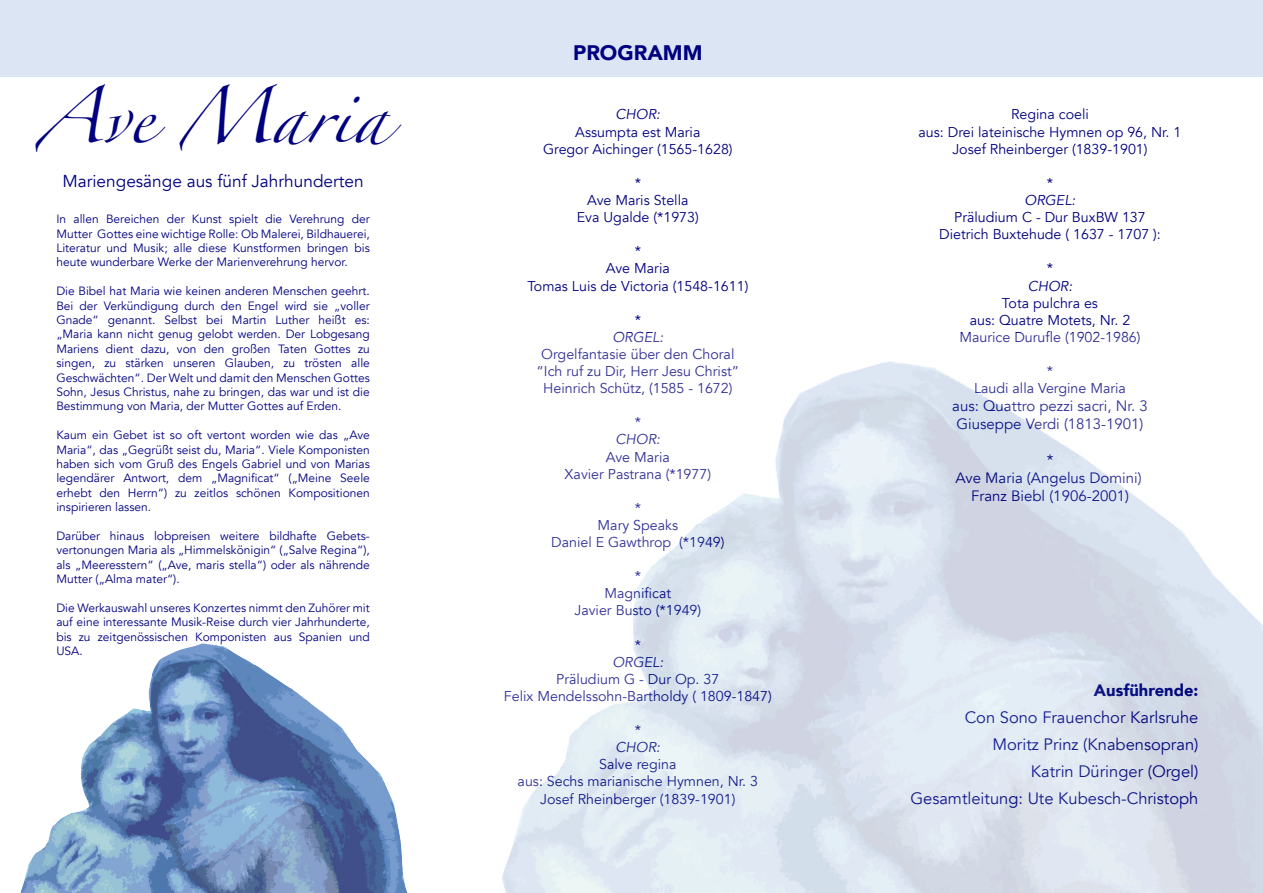
<style>
.page{position:relative;width:1263px;height:893px;background:#fff}
.page>*{position:absolute;margin:0;border:0;box-sizing:border-box;transform-origin:0 0}
.t1{font:49.5px "Zapfino";color:#000080}
.t2{font:900 21px "Avenir";color:#000080}
.t3{font:17.25px "Avenir";color:#000080}
.t4{font:16.5px "Avenir";color:#000080}
.t5{font:900 16.5px "Avenir";color:#000080}
.t6{font:15px "Avenir";color:#000080}
.t7{font:14.25px "Avenir";color:#000080}
.t8{font:italic 14.25px "Avenir";color:#000080}
.t9{font:12px/14.4px "Avenir";color:#000080;text-align:justify}
</style>
<div class="page">
<img style="left:20px;top:643px;width:388px;height:250px">
<div style="left:0;top:0;width:1263px;height:77px;background:#dbe5f4"></div>
<p class="t1" style="left:37px;top:96px;width:352px">Ave Maria</p>
<p class="t3" style="left:62px;top:171px;width:303px">Mariengesänge aus fünf Jahrhunderten</p>
<p class="t9" style="left:56px;top:212px;width:315px">In allen Bereichen der Kunst spielt die Verehrung der Mutter Gottes eine wichtige Rolle: Ob Malerei, Bildhauerei, Literatur und Musik; alle diese Kunstformen bringen bis heute wunderbare Werke der Marienverehrung hervor.</p>
<p class="t9" style="left:56px;top:284px;width:315px">Die Bibel hat Maria wie keinen anderen Menschen geehrt.<br>Bei der Verkündigung durch den Engel wird sie „voller Gnade“ genannt. Selbst bei Martin Luther heißt es: „Maria kann nicht genug gelobt werden. Der Lobgesang Mariens dient dazu, von den großen Taten Gottes zu singen, zu stärken unseren Glauben, zu trösten alle Geschwächten“. Der Welt und damit den Menschen Gottes Sohn, Jesus Christus, nahe zu bringen, das war und ist die Bestimmung von Maria, der Mutter Gottes auf Erden.</p>
<p class="t9" style="left:56px;top:428px;width:315px">Kaum ein Gebet ist so oft vertont worden wie das „Ave Maria“, das „Gegrüßt seist du, Maria“. Viele Komponisten haben sich vom Gruß des Engels Gabriel und von Marias legendärer Antwort, dem „Magnificat“ („Meine Seele erhebt den Herrn“) zu zeitlos schönen Kompositionen inspirieren lassen.</p>
<p class="t9" style="left:56px;top:529px;width:315px">Darüber hinaus lobpreisen weitere bildhafte Gebets&shy;vertonungen Maria als „Himmelskönigin“ („Salve Regina“), als „Meeresstern“ („Ave, maris stella“) oder als nährende Mutter („Alma mater“).</p>
<p class="t9" style="left:56px;top:601px;width:315px">Die Werkauswahl unseres Konzertes nimmt den Zuhörer mit auf eine interessante Musik-Reise durch vier Jahrhunderte, bis zu zeitgenössischen Komponisten aus Spanien und USA.</p>
<p class="t2" style="left:573px;top:35px;width:131px">PROGRAMM</p>
<p class="t8" style="left:615px;top:106px;width:46px">CHOR:</p>
<p class="t7" style="left:575px;top:123px;width:127px">Assumpta est Maria</p>
<p class="t7" style="left:543px;top:140px;width:191px">Gregor Aichinger (1565-1628)</p>
<p class="t7" style="left:635px;top:174px;width:8px">*</p>
<p class="t7" style="left:587px;top:192px;width:103px">Ave Maris Stella</p>
<p class="t7" style="left:577px;top:209px;width:123px">Eva Ugalde (*1973)</p>
<p class="t7" style="left:635px;top:243px;width:8px">*</p>
<p class="t7" style="left:606px;top:260px;width:65px">Ave Maria</p>
<p class="t7" style="left:527px;top:277px;width:223px">Tomas Luis de Victoria (1548-1611)</p>
<p class="t7" style="left:635px;top:311px;width:8px">*</p>
<p class="t8" style="left:612px;top:328px;width:52px">ORGEL:</p>
<p class="t7" style="left:541px;top:345px;width:195px">Orgelfantasie über den Choral</p>
<p class="t7" style="left:536px;top:363px;width:204px">“Ich ruf zu Dir, Herr Jesu Christ”</p>
<p class="t7" style="left:543px;top:380px;width:191px">Heinrich Schütz, (1585 - 1672)</p>
<p class="t7" style="left:635px;top:414px;width:8px">*</p>
<p class="t8" style="left:615px;top:431px;width:46px">CHOR:</p>
<p class="t7" style="left:606px;top:448px;width:65px">Ave Maria</p>
<p class="t7" style="left:565px;top:465px;width:148px">Xavier Pastrana (*1977)</p>
<p class="t7" style="left:635px;top:499px;width:8px">*</p>
<p class="t7" style="left:598px;top:516px;width:82px">Mary Speaks</p>
<p class="t7" style="left:551px;top:534px;width:175px">Daniel E Gawthrop (*1949)</p>
<p class="t7" style="left:635px;top:568px;width:8px">*</p>
<p class="t7" style="left:604px;top:585px;width:68px">Magnificat</p>
<p class="t7" style="left:574px;top:602px;width:128px">Javier Busto (*1949)</p>
<p class="t7" style="left:635px;top:636px;width:8px">*</p>
<p class="t8" style="left:612px;top:653px;width:52px">ORGEL:</p>
<p class="t7" style="left:556px;top:670px;width:165px">Präludium G - Dur Op. 37</p>
<p class="t7" style="left:504px;top:687px;width:269px">Felix Mendelssohn-Bartholdy ( 1809-1847)</p>
<p class="t7" style="left:635px;top:722px;width:8px">*</p>
<p class="t8" style="left:615px;top:739px;width:46px">CHOR:</p>
<p class="t7" style="left:599px;top:756px;width:79px">Salve regina</p>
<p class="t7" style="left:518px;top:773px;width:242px">aus: Sechs marianische Hymnen, Nr. 3</p>
<p class="t7" style="left:540px;top:790px;width:197px">Josef Rheinberger (1839-1901)</p>
<p class="t7" style="left:1011px;top:106px;width:79px">Regina coeli</p>
<p class="t7" style="left:918px;top:123px;width:264px">aus: Drei lateinische Hymnen op 96, Nr. 1</p>
<p class="t7" style="left:952px;top:140px;width:197px">Josef Rheinberger (1839-1901)</p>
<p class="t7" style="left:1047px;top:174px;width:8px">*</p>
<p class="t8" style="left:1024px;top:192px;width:52px">ORGEL:</p>
<p class="t7" style="left:954px;top:209px;width:193px">Präludium C - Dur BuxBW 137</p>
<p class="t7" style="left:939px;top:226px;width:223px">Dietrich Buxtehude ( 1637 - 1707 ):</p>
<p class="t7" style="left:1047px;top:260px;width:8px">*</p>
<p class="t8" style="left:1028px;top:277px;width:46px">CHOR:</p>
<p class="t7" style="left:1002px;top:294px;width:98px">Tota pulchra es</p>
<p class="t7" style="left:970px;top:311px;width:162px">aus: Quatre Motets, Nr. 2</p>
<p class="t7" style="left:959px;top:328px;width:183px">Maurice Durufle (1902-1986)</p>
<p class="t7" style="left:1047px;top:363px;width:8px">*</p>
<p class="t7" style="left:974px;top:380px;width:154px">Laudi alla Vergine Maria</p>
<p class="t6" style="left:952px;top:397px;width:197px">aus: Quattro pezzi sacri, Nr. 3</p>
<p class="t6" style="left:956px;top:415px;width:189px">Giuseppe Verdi (1813-1901)</p>
<p class="t6" style="left:1047px;top:451px;width:8px">*</p>
<p class="t6" style="left:955px;top:469px;width:188px">Ave Maria (Angelus Domini)</p>
<p class="t6" style="left:971px;top:487px;width:159px">Franz Biebl (1906-2001)</p>
<p class="t5" style="left:1094px;top:676px;width:106px">Ausführende:</p>
<p class="t4" style="left:965px;top:707px;width:235px">Con Sono Frauenchor Karlsruhe</p>
<p class="t4" style="left:992px;top:734px;width:207px">Moritz Prinz (Knabensopran)</p>
<p class="t4" style="left:1031px;top:761px;width:169px">Katrin Düringer (Orgel)</p>
<p class="t4" style="left:910px;top:788px;width:290px">Gesamtleitung: Ute Kubesch-Christoph</p>
</div>
